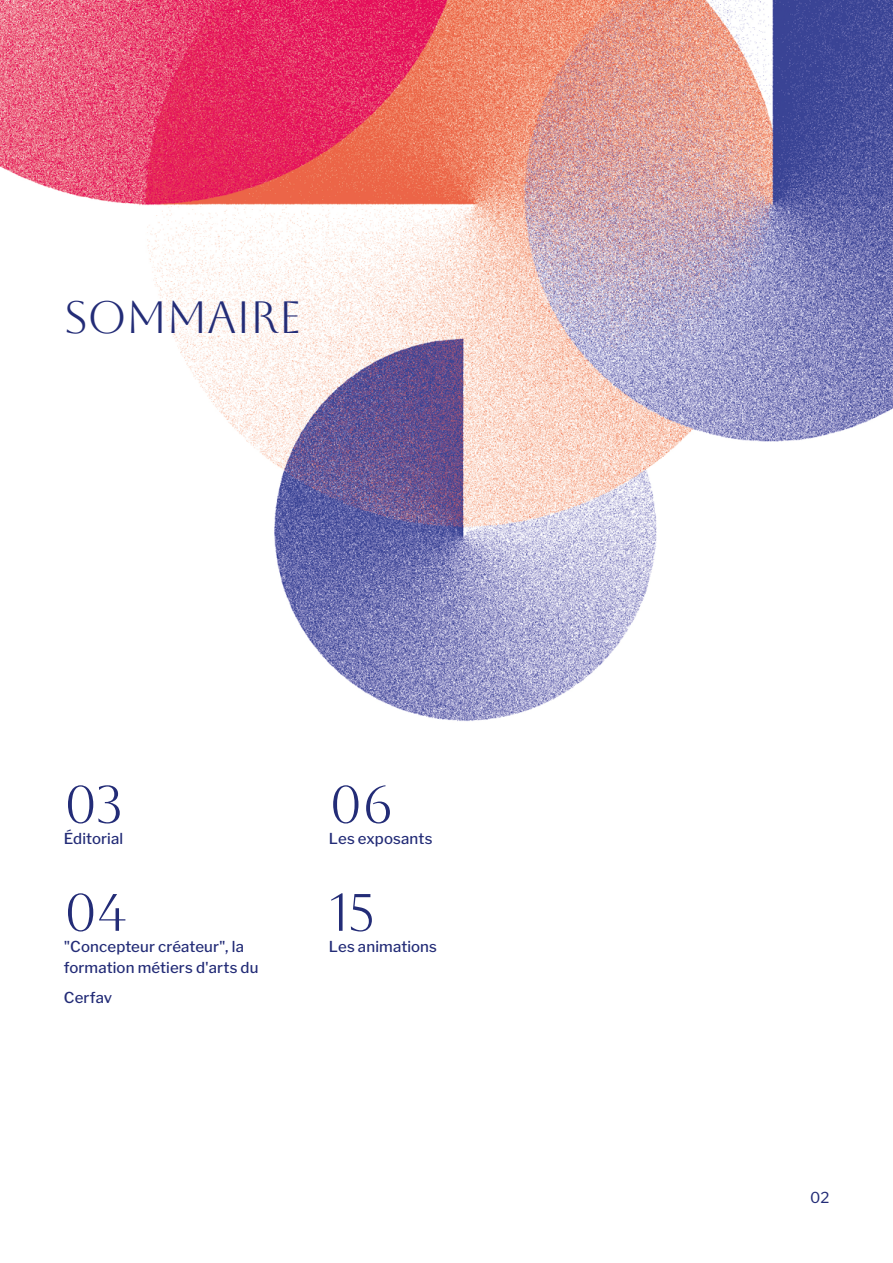
<style>
.page{position:relative;width:893px;height:1263px;background:#fff}
.page>*{position:absolute;margin:0;border:0;box-sizing:border-box;transform-origin:0 0}
.t1{font:52.5px "Aboreto";letter-spacing:-.02em;color:#232c77}
.t2{font:45px "Aboreto";letter-spacing:-.02em;color:#232c77}
.t3{font:500 15px/21px "Libre Franklin";letter-spacing:.01em;color:#232c77}
.t4{font:15px "Libre Franklin";color:#232c77}
</style>
<div class="page">
<img style="left:0;top:0;width:893px;height:721px">
<h2 class="t2" style="left:64px;top:292px;width:240px">SOMMAIRE</h2>
<h1 class="t1" style="left:64px;top:774px;width:61px">03</h1>
<p class="t3" style="left:64px;top:826px;width:61px">Éditorial</p>
<h1 class="t1" style="left:64px;top:882px;width:65px">04</h1>
<p class="t3" style="left:64px;top:934px;width:196px">"Concepteur créateur", la formation métiers d'arts du</p>
<p class="t3" style="left:64px;top:985px;width:50px">Cerfav</p>
<h1 class="t1" style="left:329px;top:774px;width:66px">06</h1>
<p class="t3" style="left:329px;top:826px;width:105px">Les exposants</p>
<h1 class="t1" style="left:329px;top:882px;width:48px">15</h1>
<p class="t3" style="left:329px;top:934px;width:110px">Les animations</p>
<p class="t4" style="left:810px;top:1186px;width:21px">02</p>
</div>
